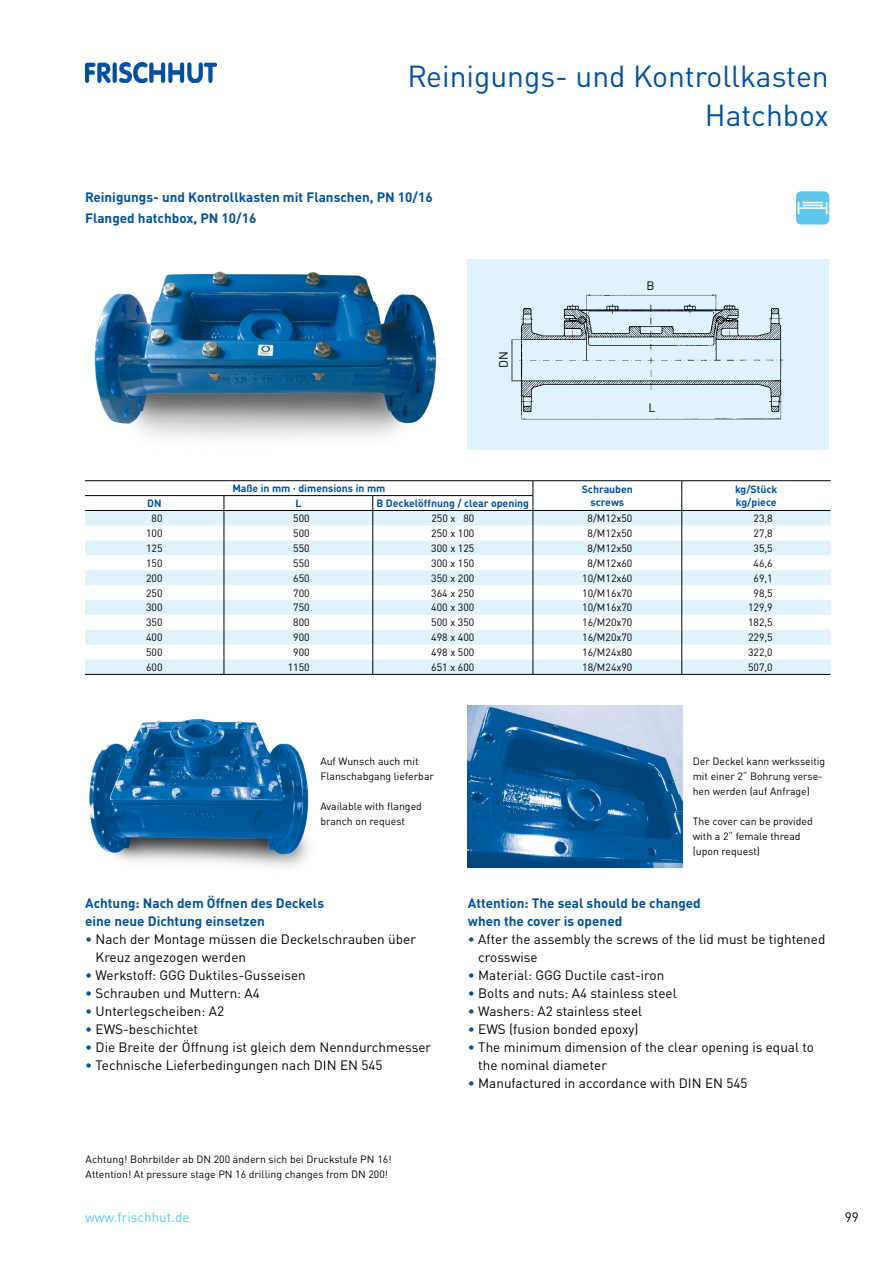
<style>
.page{position:relative;width:893px;height:1263px;background:#fff}
.page>*{position:absolute;margin:0;border:0;box-sizing:border-box;transform-origin:0 0}
.t1{font:30px/39px "DIN Pro";color:#00519e;text-align:right}
.t2{font:13.5px/18px "DIN Pro";color:#000}
.t3{font:700 13.5px/18px "DIN Pro";color:#00519e}
.t4{font:13.5px "DIN Pro";color:#5ec5ed}
.t5{font:12px "DIN Pro";color:#000}
.t6{font:10.5px/15px "DIN Pro";color:#000}
.t7{font:700 10.5px/12.6px "DIN Pro";color:#00519e;text-align:center}
.s1{color:#00519e}
</style>
<div class="page">
<img style="left:85px;top:63px;width:131px;height:20px">
<svg style="left:85px;top:511px;width:746px;height:163px;fill:#e0f2fb"></svg>
<svg style="left:224px;top:496px;width:1px;height:178px"></svg>
<svg style="left:373px;top:496px;width:1px;height:178px"></svg>
<hr style="left:85px;top:480px;width:139px;height:1px;background:#000">
<hr style="left:224px;top:480px;width:149px;height:1px;background:#000">
<hr style="left:373px;top:480px;width:160px;height:1px;background:#000">
<hr style="left:533px;top:480px;width:149px;height:1px;background:#000">
<hr style="left:682px;top:480px;width:149px;height:1px;background:#000">
<hr style="left:85px;top:495px;width:139px;height:1px;background:#000">
<hr style="left:224px;top:495px;width:149px;height:1px;background:#000">
<hr style="left:373px;top:495px;width:160px;height:1px;background:#000">
<hr style="left:533px;top:510px;width:149px;height:1px;background:#000">
<hr style="left:682px;top:510px;width:149px;height:1px;background:#000">
<hr style="left:85px;top:510px;width:139px;height:1px;background:#000">
<hr style="left:224px;top:510px;width:149px;height:1px;background:#000">
<hr style="left:373px;top:510px;width:160px;height:1px;background:#000">
<svg style="left:533px;top:481px;width:1px;height:193px"></svg>
<svg style="left:681px;top:481px;width:1px;height:193px"></svg>
<hr style="left:85px;top:674px;width:139px;height:1px;background:#000">
<hr style="left:224px;top:674px;width:149px;height:1px;background:#000">
<hr style="left:373px;top:674px;width:160px;height:1px;background:#000">
<hr style="left:533px;top:674px;width:149px;height:1px;background:#000">
<hr style="left:682px;top:674px;width:149px;height:1px;background:#000">
<div style="left:468px;top:259px;width:361px;height:190px;background:#e0f2fb"></div>
<div style="left:796px;top:191px;width:33px;height:34px;background:#5ec5ed;border-radius:5px"></div>
<svg style="left:798px;top:202px;width:29px;height:12px"></svg>
<img style="left:511px;top:294px;width:273px;height:126px">
<img style="left:468px;top:706px;width:215px;height:161px">
<img style="left:89px;top:718px;width:220px;height:149px">
<img style="left:94px;top:271px;width:343px;height:167px">
<h1 class="t1" style="left:407px;top:53px;width:423px">Reinigungs- und Kontrollkasten<br>Hatchbox</h1>
<p class="t3" style="left:85px;top:185px;width:349px;line-height:21px">Reinigungs- und Kontrollkasten mit Flanschen, PN 10/16<br>Flanged hatchbox, PN 10/16</p>
<p class="t5" style="left:494px;top:368px;width:18px;rotate:-90deg">DN</p>
<p class="t5" style="left:646px;top:276px;width:10px">B</p>
<p class="t5" style="left:649px;top:398px;width:8px">L</p>
<p class="t7" style="left:232px;top:481px;width:154px">Maße in mm · dimensions in mm</p>
<p class="t7" style="left:582px;top:482px;width:53px">Schrauben screws</p>
<p class="t7" style="left:735px;top:482px;width:44px">kg/Stück</p>
<p class="t7" style="left:147px;top:496px;width:16px">DN</p>
<p class="t7" style="left:295px;top:496px;width:8px">L</p>
<p class="t7" style="left:377px;top:496px;width:154px">B Deckelöffnung / clear opening</p>
<p class="t7" style="left:736px;top:495px;width:42px">kg/piece</p>
<p class="t6" style="left:152px;top:510px;width:12px">80</p>
<p class="t6" style="left:293px;top:510px;width:18px">500</p>
<p class="t6" style="left:431px;top:510px;width:44px">250 x 80</p>
<p class="t6" style="left:588px;top:510px;width:46px">8/M12x50</p>
<p class="t6" style="left:753px;top:510px;width:21px">23,8</p>
<p class="t6" style="left:146px;top:525px;width:18px">100</p>
<p class="t6" style="left:293px;top:525px;width:18px">500</p>
<p class="t6" style="left:431px;top:525px;width:45px">250 x 100</p>
<p class="t6" style="left:588px;top:525px;width:46px">8/M12x50</p>
<p class="t6" style="left:753px;top:525px;width:21px">27,8</p>
<p class="t6" style="left:146px;top:540px;width:18px">125</p>
<p class="t6" style="left:293px;top:540px;width:18px">550</p>
<p class="t6" style="left:431px;top:540px;width:45px">300 x 125</p>
<p class="t6" style="left:588px;top:540px;width:46px">8/M12x50</p>
<p class="t6" style="left:753px;top:540px;width:21px">35,5</p>
<p class="t6" style="left:146px;top:554px;width:18px">150</p>
<p class="t6" style="left:293px;top:554px;width:18px">550</p>
<p class="t6" style="left:431px;top:554px;width:45px">300 x 150</p>
<p class="t6" style="left:588px;top:554px;width:46px">8/M12x60</p>
<p class="t6" style="left:753px;top:554px;width:21px">46,6</p>
<p class="t6" style="left:146px;top:569px;width:18px">200</p>
<p class="t6" style="left:293px;top:569px;width:18px">650</p>
<p class="t6" style="left:431px;top:569px;width:45px">350 x 200</p>
<p class="t6" style="left:582px;top:569px;width:52px">10/M12x60</p>
<p class="t6" style="left:753px;top:569px;width:21px">69,1</p>
<p class="t6" style="left:146px;top:584px;width:18px">250</p>
<p class="t6" style="left:293px;top:584px;width:18px">700</p>
<p class="t6" style="left:431px;top:584px;width:45px">364 x 250</p>
<p class="t6" style="left:582px;top:584px;width:52px">10/M16x70</p>
<p class="t6" style="left:753px;top:584px;width:21px">98,5</p>
<p class="t6" style="left:146px;top:599px;width:18px">300</p>
<p class="t6" style="left:293px;top:599px;width:18px">750</p>
<p class="t6" style="left:431px;top:599px;width:45px">400 x 300</p>
<p class="t6" style="left:582px;top:599px;width:52px">10/M16x70</p>
<p class="t6" style="left:748px;top:599px;width:26px">129,9</p>
<p class="t6" style="left:146px;top:614px;width:18px">350</p>
<p class="t6" style="left:293px;top:614px;width:18px">800</p>
<p class="t6" style="left:431px;top:614px;width:45px">500 x 350</p>
<p class="t6" style="left:582px;top:614px;width:52px">16/M20x70</p>
<p class="t6" style="left:748px;top:614px;width:26px">182,5</p>
<p class="t6" style="left:146px;top:629px;width:18px">400</p>
<p class="t6" style="left:293px;top:629px;width:18px">900</p>
<p class="t6" style="left:431px;top:629px;width:45px">498 x 400</p>
<p class="t6" style="left:582px;top:629px;width:52px">16/M20x70</p>
<p class="t6" style="left:748px;top:629px;width:26px">229,5</p>
<p class="t6" style="left:146px;top:644px;width:18px">500</p>
<p class="t6" style="left:293px;top:644px;width:18px">900</p>
<p class="t6" style="left:431px;top:644px;width:45px">498 x 500</p>
<p class="t6" style="left:582px;top:644px;width:52px">16/M24x80</p>
<p class="t6" style="left:748px;top:644px;width:26px">322,0</p>
<p class="t6" style="left:146px;top:658px;width:18px">600</p>
<p class="t6" style="left:288px;top:658px;width:23px">1150</p>
<p class="t6" style="left:431px;top:658px;width:45px">651 x 600</p>
<p class="t6" style="left:582px;top:658px;width:52px">18/M24x90</p>
<p class="t6" style="left:748px;top:658px;width:26px">507,0</p>
<p class="t6" style="left:320px;top:753px;width:115px">Auf Wunsch auch mit<br>Flanschabgang lieferbar</p>
<p class="t6" style="left:320px;top:798px;width:103px">Available with flanged branch on request</p>
<p class="t3" style="left:85px;top:892px;width:241px">Achtung: Nach dem Öffnen des Deckels eine neue Dichtung einsetzen</p>
<p class="t2" style="left:96px;top:928px;width:322px;text-indent:-11px"><span class="s1">•</span> Nach der Montage müssen die Deckelschrauben über<br>Kreuz angezogen werden</p>
<p class="t2" style="left:85px;top:964px;width:222px"><span class="s1">•</span> Werkstoff: GGG Duktiles-Gusseisen</p>
<p class="t2" style="left:85px;top:982px;width:176px"><span class="s1">•</span> Schrauben und Muttern: A4</p>
<p class="t2" style="left:85px;top:1000px;width:141px"><span class="s1">•</span> Unterlegscheiben: A2</p>
<p class="t2" style="left:85px;top:1018px;width:114px"><span class="s1">•</span> EWS-beschichtet</p>
<p class="t2" style="left:85px;top:1036px;width:348px"><span class="s1">•</span> Die Breite der Öffnung ist gleich dem Nenndurchmesser</p>
<p class="t2" style="left:85px;top:1054px;width:299px"><span class="s1">•</span> Technische Lieferbedingungen nach DIN EN 545</p>
<p class="t6" style="left:86px;top:1151px;width:308px">Achtung! Bohrbilder ab DN 200 ändern sich bei Druckstufe PN 16!<br>Attention! At pressure stage PN 16 drilling changes from DN 200!</p>
<p class="t6" style="left:693px;top:753px;width:134px">Der Deckel kann werksseitig mit einer 2“ Bohrung verse&shy;hen werden (auf Anfrage)</p>
<p class="t6" style="left:693px;top:813px;width:122px">The cover can be provided with a 2“ female thread (upon request)</p>
<p class="t3" style="left:468px;top:892px;width:235px">Attention: The seal should be changed when the cover is opened</p>
<p class="t2" style="left:478px;top:928px;width:349px;text-indent:-11px"><span class="s1">•</span> After the assembly the screws of the lid must be tightened crosswise</p>
<p class="t2" style="left:468px;top:964px;width:198px"><span class="s1">•</span> Material: GGG Ductile cast-iron</p>
<p class="t2" style="left:468px;top:982px;width:210px"><span class="s1">•</span> Bolts and nuts: A4 stainless steel</p>
<p class="t2" style="left:468px;top:1000px;width:176px"><span class="s1">•</span> Washers: A2 stainless steel</p>
<p class="t2" style="left:468px;top:1018px;width:172px"><span class="s1">•</span> EWS (fusion bonded epoxy)</p>
<p class="t2" style="left:478px;top:1036px;width:337px;text-indent:-11px"><span class="s1">•</span> The minimum dimension of the clear opening is equal to the nominal diameter</p>
<p class="t2" style="left:468px;top:1072px;width:281px"><span class="s1">•</span> Manufactured in accordance with DIN EN 545</p>
<p class="t4" style="left:85px;top:1207px;width:106px">www.frischhut.de</p>
<p class="t2" style="left:845px;top:1207px;width:16px">99</p>
</div>
